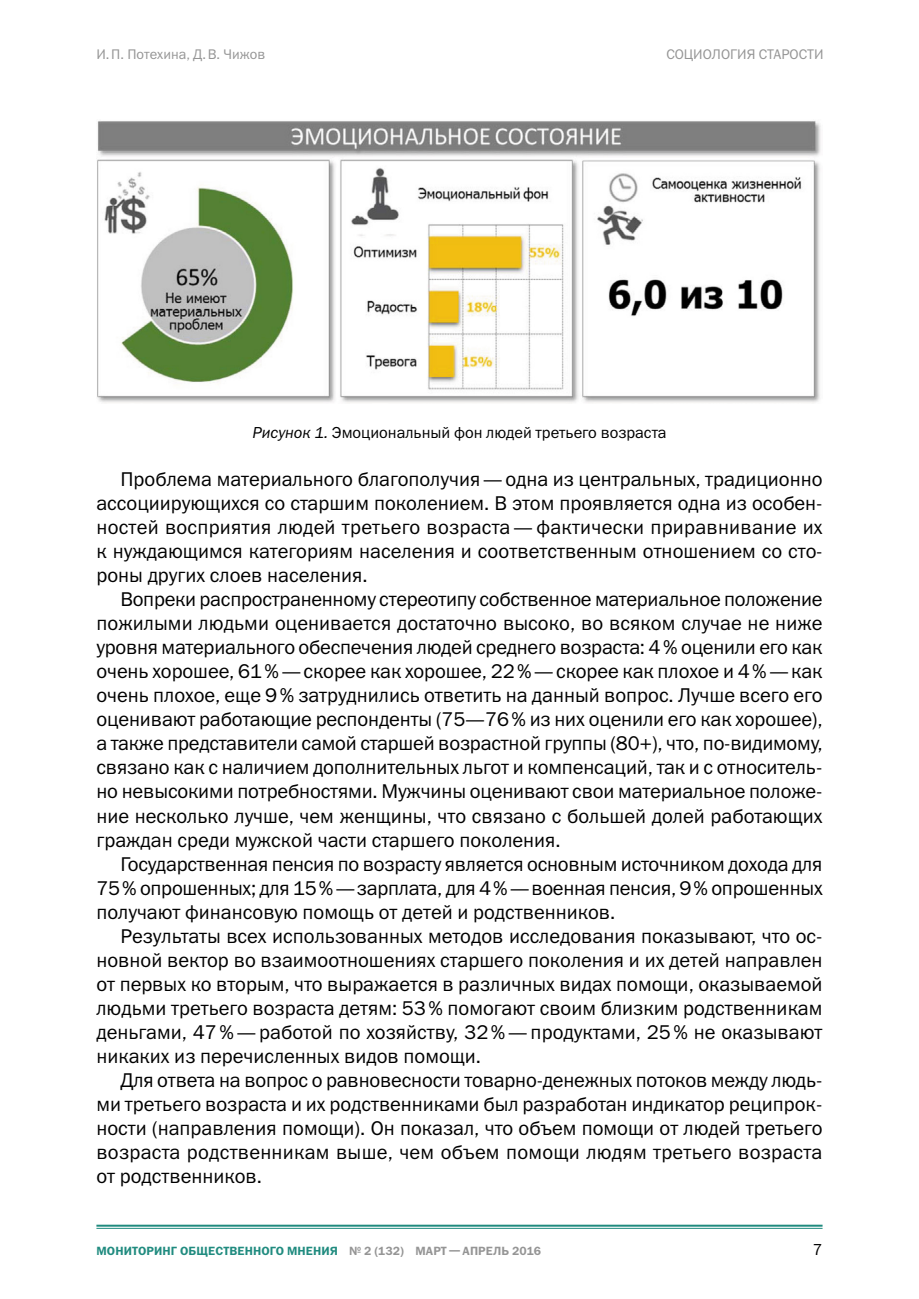
<style>
.page{position:relative;width:919px;height:1299px;background:#fff}
.page>*{position:absolute;margin:0;border:0;box-sizing:border-box;transform-origin:0 0}
.GENERAL_TEXT{font:20px/24px "Franklin Gothic ITC";color:#000;text-align:justify}
.Picture_number_and_t{font:16px "Franklin Gothic ITC";color:#000}
.t1{font:14px "Franklin Gothic ITC";color:#959595}
.t2{font:600 12px "Franklin Gothic ITC";letter-spacing:.01em;color:#208b7f}
.s1{font-style:italic}
.s2{color:#959595}
</style>
<div class="page">
<hr style="left:96px;top:1224px;width:726px;height:2px;background:#208b7f">
<hr style="left:96px;top:1227px;width:726px;height:1px;background:#208b7f">
<img style="left:97px;top:121px;width:724px;height:282px">
<p class="t1" style="left:96px;top:46px;width:170px">И.П. Потехина, Д.В. Чижов</p>
<p class="t1" style="left:666px;top:46px;width:159px">СОЦИОЛОГИЯ СТАРОСТИ</p>
<p class="Picture_number_and_t" style="left:252px;top:423px;width:415px"><span class="s1">Рисунок 1.</span> Эмоциональный фон людей третьего возраста</p>
<p class="GENERAL_TEXT" style="left:96px;top:467px;width:727px;text-indent:24px">Проблема материального благополучия— одна из центральных, традиционно ассоциирующихся со старшим поколением. В этом проявляется одна из особен&shy;ностей восприятия людей третьего возраста— фактически приравнивание их к нуждающимся категориям населения и соответственным отношением со сто&shy;роны других слоев населения.</p>
<p class="GENERAL_TEXT" style="left:96px;top:587px;width:727px;text-indent:24px">Вопреки распространенному стереотипу собственное материальное положение пожилыми людьми оценивается достаточно высоко, во всяком случае не ниже уровня материального обеспечения людей среднего возраста: 4% оценили его как очень хорошее, 61%— скорее как хорошее, 22%— скорее как плохое и 4%— как очень плохое, еще 9% затруднились ответить на данный вопрос. Лучше всего его оценивают работающие респонденты (75—76% из них оценили его как хорошее), а также представители самой старшей возрастной группы (80+), что, по-видимому, связано как с наличием дополнительных льгот и компенсаций, так и с относитель&shy;но невысокими потребностями. Мужчины оценивают свои материальное положе&shy;ние несколько лучше, чем женщины, что связано с большей долей работающих граждан среди мужской части старшего поколения.</p>
<p class="GENERAL_TEXT" style="left:96px;top:851px;width:727px;text-indent:24px">Государственная пенсия по возрасту является основным источником дохода для 75% опрошенных; для 15%— зарплата, для 4%— военная пенсия, 9% опрошенных получают финансовую помощь от детей и родственников.</p>
<p class="GENERAL_TEXT" style="left:96px;top:923px;width:727px;text-indent:24px">Результаты всех использованных методов исследования показывают, что ос&shy;новной вектор во взаимоотношениях старшего поколения и их детей направлен от первых ко вторым, что выражается в различных видах помощи, оказываемой людьми третьего возраста детям: 53% помогают своим близким родственникам деньгами, 47%— работой по хозяйству, 32%— продуктами, 25% не оказывают никаких из перечисленных видов помощи.</p>
<p class="GENERAL_TEXT" style="left:96px;top:1067px;width:727px;text-indent:24px">Для ответа на вопрос о равновесности товарно-денежных потоков между людь&shy;ми третьего возраста и их родственниками был разработан индикатор реципрок&shy;ности (направления помощи). Он показал, что объем помощи от людей третьего возраста родственникам выше, чем объем помощи людям третьего возраста от родственников.</p>
<p class="t2" style="left:96px;top:1243px;width:446px">МОНИТОРИНГ ОБЩЕСТВЕННОГО МНЕНИЯ <span class="s2">№ 2 (132) МАРТ— АПРЕЛЬ 2016</span></p>
<p class="Picture_number_and_t" style="left:812px;top:1239px;width:11px">7</p>
</div>
